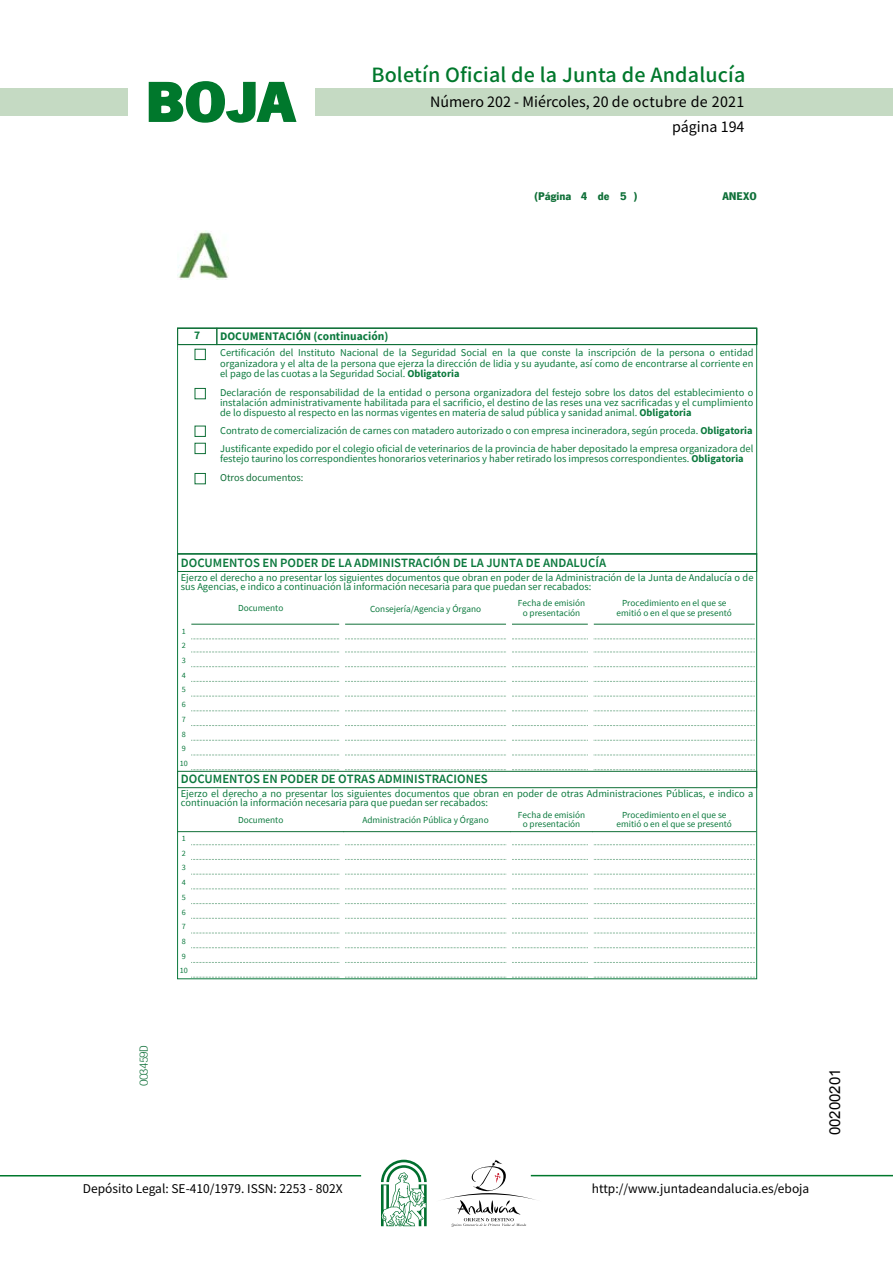
<style>
.page{position:relative;width:893px;height:1263px;background:#fff}
.page>*{position:absolute;margin:0;border:0;box-sizing:border-box;transform-origin:0 0}
.t1{font:700 57.75px "News Got T";color:#00782c;scale:1.14 1}
.t2{font:500 19.5px "Noto Sans HK";letter-spacing:.01em;color:#00782c}
.t3{font:15px "Arial";color:#000}
.t4{font:14.25px/24.5px "Noto Sans HK";color:#000;text-align:right}
.t5{font:600 12.75px "Source Sans Pro";color:#0b793d}
.t6{font:12px "Noto Sans HK";color:#000}
.t7{font:700 11.55px "Source Sans Pro";color:#0b793d}
.t8{font:700 11.55px "News Got T";color:#107038}
.t9{font:11.55px "Adobe Sans MM";letter-spacing:-.08em;color:#0f7039}
.t10{font:700 11.55px "News Got T";color:#0f7039}
.t11{font:10.35px/10.4px "Source Sans Pro";color:#0b793d}
.t12{font:9.3px/9.3px "Source Sans Pro";color:#0b793d;text-align:center}
.t13{font:8.1px/14.7px "Source Sans Pro";color:#0b793d}
.s1{font-weight:700}
.s2{color:#107038}
</style>
<div class="page">
<div style="left:315px;top:88px;width:577px;height:28px;background:#c5dac3"></div>
<div style="left:0;top:88px;width:128px;height:28px;background:#c5dac3"></div>
<hr style="left:0;top:1175px;width:361px;height:2px;background:#00782c">
<hr style="left:531px;top:1175px;width:361px;height:1px;background:#00782c">
<svg style="left:148px;top:81px;width:149px;height:42px"></svg>
<svg style="left:442px;top:1160px;width:100px;height:67px"></svg>
<svg style="left:381px;top:1160px;width:45px;height:66px"></svg>
<img style="left:177px;top:230px;width:52px;height:49px">
<div style="left:177px;top:328px;width:40px;height:17px;border:1px solid #107038"></div>
<div style="left:216px;top:328px;width:541px;height:17px;border:1px solid #107038"></div>
<div style="left:195px;top:349px;width:11px;height:11px;border:1px solid #107038"></div>
<div style="left:195px;top:388px;width:11px;height:11px;border:1px solid #107038"></div>
<div style="left:195px;top:426px;width:11px;height:11px;border:1px solid #107038"></div>
<div style="left:195px;top:443px;width:11px;height:11px;border:1px solid #107038"></div>
<div style="left:195px;top:473px;width:11px;height:11px;border:1px solid #107038"></div>
<div style="left:177px;top:554px;width:580px;height:18px;border:1px solid #107038"></div>
<hr style="left:191px;top:624px;width:148px;height:1px;background:#107038">
<svg style="left:191px;top:639px;width:148px;height:1px"></svg>
<hr style="left:345px;top:624px;width:161px;height:1px;background:#107038">
<svg style="left:345px;top:639px;width:161px;height:1px"></svg>
<hr style="left:512px;top:624px;width:76px;height:1px;background:#107038">
<hr style="left:593px;top:624px;width:161px;height:1px;background:#107038">
<svg style="left:512px;top:639px;width:242px;height:1px"></svg>
<svg style="left:191px;top:652px;width:148px;height:1px"></svg>
<svg style="left:345px;top:652px;width:161px;height:1px"></svg>
<svg style="left:512px;top:652px;width:242px;height:1px"></svg>
<svg style="left:191px;top:666px;width:148px;height:1px"></svg>
<svg style="left:345px;top:666px;width:161px;height:1px"></svg>
<svg style="left:512px;top:666px;width:242px;height:1px"></svg>
<svg style="left:191px;top:681px;width:148px;height:1px"></svg>
<svg style="left:345px;top:681px;width:161px;height:1px"></svg>
<svg style="left:512px;top:681px;width:242px;height:1px"></svg>
<svg style="left:191px;top:696px;width:148px;height:1px"></svg>
<svg style="left:345px;top:696px;width:161px;height:1px"></svg>
<svg style="left:512px;top:696px;width:242px;height:1px"></svg>
<svg style="left:191px;top:711px;width:148px;height:1px"></svg>
<svg style="left:345px;top:711px;width:161px;height:1px"></svg>
<svg style="left:512px;top:711px;width:242px;height:1px"></svg>
<svg style="left:191px;top:725px;width:148px;height:1px"></svg>
<svg style="left:345px;top:725px;width:161px;height:1px"></svg>
<svg style="left:512px;top:725px;width:242px;height:1px"></svg>
<svg style="left:191px;top:740px;width:148px;height:1px"></svg>
<svg style="left:345px;top:740px;width:161px;height:1px"></svg>
<svg style="left:512px;top:740px;width:242px;height:1px"></svg>
<svg style="left:191px;top:755px;width:148px;height:1px"></svg>
<svg style="left:345px;top:755px;width:161px;height:1px"></svg>
<svg style="left:512px;top:755px;width:242px;height:1px"></svg>
<svg style="left:191px;top:769px;width:148px;height:1px"></svg>
<svg style="left:345px;top:769px;width:161px;height:1px"></svg>
<svg style="left:512px;top:769px;width:242px;height:1px"></svg>
<div style="left:177px;top:771px;width:580px;height:17px;border:1px solid #107038"></div>
<hr style="left:177px;top:831px;width:167px;height:1px;background:#107038">
<hr style="left:343px;top:831px;width:168px;height:1px;background:#107038">
<hr style="left:510px;top:831px;width:82px;height:1px;background:#107038">
<hr style="left:592px;top:831px;width:164px;height:1px;background:#107038">
<svg style="left:191px;top:844px;width:148px;height:1px"></svg>
<svg style="left:345px;top:844px;width:161px;height:1px"></svg>
<svg style="left:512px;top:844px;width:76px;height:1px"></svg>
<svg style="left:594px;top:844px;width:160px;height:1px"></svg>
<svg style="left:191px;top:859px;width:148px;height:1px"></svg>
<svg style="left:345px;top:859px;width:161px;height:1px"></svg>
<svg style="left:512px;top:859px;width:76px;height:1px"></svg>
<svg style="left:594px;top:859px;width:160px;height:1px"></svg>
<svg style="left:191px;top:874px;width:148px;height:1px"></svg>
<svg style="left:345px;top:874px;width:161px;height:1px"></svg>
<svg style="left:512px;top:874px;width:76px;height:1px"></svg>
<svg style="left:594px;top:874px;width:160px;height:1px"></svg>
<svg style="left:191px;top:889px;width:148px;height:1px"></svg>
<svg style="left:345px;top:889px;width:161px;height:1px"></svg>
<svg style="left:512px;top:889px;width:76px;height:1px"></svg>
<svg style="left:594px;top:889px;width:160px;height:1px"></svg>
<svg style="left:191px;top:903px;width:148px;height:1px"></svg>
<svg style="left:345px;top:903px;width:161px;height:1px"></svg>
<svg style="left:512px;top:903px;width:76px;height:1px"></svg>
<svg style="left:594px;top:903px;width:160px;height:1px"></svg>
<svg style="left:191px;top:918px;width:148px;height:1px"></svg>
<svg style="left:345px;top:918px;width:161px;height:1px"></svg>
<svg style="left:512px;top:918px;width:76px;height:1px"></svg>
<svg style="left:594px;top:918px;width:160px;height:1px"></svg>
<svg style="left:191px;top:933px;width:148px;height:1px"></svg>
<svg style="left:345px;top:933px;width:161px;height:1px"></svg>
<svg style="left:512px;top:933px;width:76px;height:1px"></svg>
<svg style="left:594px;top:933px;width:160px;height:1px"></svg>
<svg style="left:191px;top:947px;width:148px;height:1px"></svg>
<svg style="left:345px;top:947px;width:161px;height:1px"></svg>
<svg style="left:512px;top:947px;width:76px;height:1px"></svg>
<svg style="left:594px;top:947px;width:160px;height:1px"></svg>
<svg style="left:191px;top:962px;width:148px;height:1px"></svg>
<svg style="left:345px;top:962px;width:161px;height:1px"></svg>
<svg style="left:512px;top:962px;width:76px;height:1px"></svg>
<svg style="left:594px;top:962px;width:160px;height:1px"></svg>
<svg style="left:191px;top:977px;width:148px;height:1px"></svg>
<svg style="left:345px;top:977px;width:161px;height:1px"></svg>
<svg style="left:512px;top:977px;width:76px;height:1px"></svg>
<svg style="left:594px;top:977px;width:160px;height:1px"></svg>
<h1 class="t1" style="left:145px;top:68px;width:133px">BOJA</h1>
<h2 class="t2" style="left:371px;top:64px;width:375px">Boletín Oficial de la Junta de Andalucía</h2>
<h3 class="t4" style="left:430px;top:90px;width:316px">Número 202 - Miércoles, 20 de octubre de 2021 página 194</h3>
<p class="t8" style="left:534px;top:189px;width:39px">(Página</p>
<p class="t8" style="left:598px;top:189px;width:13px">de</p>
<p class="t8" style="left:634px;top:189px;width:5px">)</p>
<p class="t10" style="left:580px;top:189px;width:8px">4</p>
<p class="t10" style="left:620px;top:189px;width:8px">5</p>
<p class="t10" style="left:722px;top:189px;width:36px">ANEXO</p>
<p class="t7" style="left:194px;top:328px;width:8px">7</p>
<p class="t7" style="left:220px;top:328px;width:170px">DOCUMENTACIÓN (continuación)</p>
<p class="t11" style="left:220px;top:348px;width:535px;text-align:justify">Certificación del Instituto Nacional de la Seguridad Social en la que conste la inscripción de la persona o entidad organizadora y el alta de la persona que ejerza la dirección de lidia y su ayudante, así como de encontrarse al corriente en el pago de las cuotas a la Seguridad Social. <span class="s1">Obligatoria</span></p>
<p class="t11" style="left:220px;top:387px;width:535px;text-align:justify">Declaración de responsabilidad de la entidad o persona organizadora del festejo sobre los datos del establecimiento o instalación administrativamente habilitada para el sacrificio, el destino de las reses una vez sacrificadas y el cumplimiento de lo dispuesto al respecto en las normas vigentes en materia de salud pública y sanidad animal. <span class="s1">Obligatoria</span></p>
<p class="t11" style="left:220px;top:421px;width:534px;line-height:17.7px">Contrato de comercialización de carnes con matadero autorizado o con empresa incineradora, según proceda. <span class="s1">Obligatoria<br></span>Justificante expedido por el colegio oficial de veterinarios de la provincia de haber depositado la empresa organizadora del</p>
<p class="t11" style="left:220px;top:449px;width:525px;line-height:19.4px">festejo taurino los correspondientes honorarios veterinarios y haber retirado los impresos correspondientes. <span class="s1">Obligatoria<br></span><span class="s2">Otros documentos:</span></p>
<p class="t5" style="left:181px;top:554px;width:427px">DOCUMENTOS EN PODER DE LA ADMINISTRACIÓN DE LA JUNTA DE ANDALUCÍA</p>
<p class="t11" style="left:181px;top:573px;width:574px;line-height:9.3px">Ejerzo el derecho a no presentar los siguientes documentos que obran en poder de la Administración de la Junta de Andalucía o de sus Agencias, e indico a continuación la información necesaria para que puedan ser recabados:</p>
<p class="t12" style="left:238px;top:603px;width:47px">Documento</p>
<p class="t12" style="left:370px;top:604px;width:113px">Consejería/Agencia y Órgano</p>
<p class="t12" style="left:518px;top:599px;width:69px">Fecha de emisión o presentación</p>
<p class="t12" style="left:616px;top:599px;width:117px">Procedimiento en el que se emitió o en el que se presentó</p>
<p class="t13" style="left:180px;top:623px;width:10px">1<br>2<br>3<br>4<br>5<br>6<br>7<br>8<br>9<br>10</p>
<p class="t5" style="left:181px;top:770px;width:308px">DOCUMENTOS EN PODER DE OTRAS ADMINISTRACIONES</p>
<p class="t11" style="left:181px;top:789px;width:574px;line-height:9.3px">Ejerzo el derecho a no presentar los siguientes documentos que obran en poder de otras Administraciones Públicas, e indico a continuación la información necesaria para que puedan ser recabados:</p>
<p class="t12" style="left:238px;top:815px;width:47px">Documento</p>
<p class="t12" style="left:362px;top:816px;width:128px">Administración Pública y Órgano</p>
<p class="t12" style="left:518px;top:810px;width:69px">Fecha de emisión o presentación</p>
<p class="t12" style="left:616px;top:810px;width:117px">Procedimiento en el que se emitió o en el que se presentó</p>
<p class="t13" style="left:180px;top:831px;width:10px">1<br>2<br>3<br>4<br>5<br>6<br>7<br>8<br>9<br>10</p>
<p class="t9" style="left:137px;top:1086px;width:42px;rotate:-90deg">003459D</p>
<p class="t6" style="left:83px;top:1181px;width:261px">Depósito Legal: SE-410/1979. ISSN: 2253 - 802X</p>
<p class="t6" style="left:592px;top:1181px;width:219px">http://www.juntadeandalucia.es/eboja</p>
<h3 class="t3" style="left:825px;top:1135px;width:68px;rotate:-90deg">00200201</h3>
</div>
